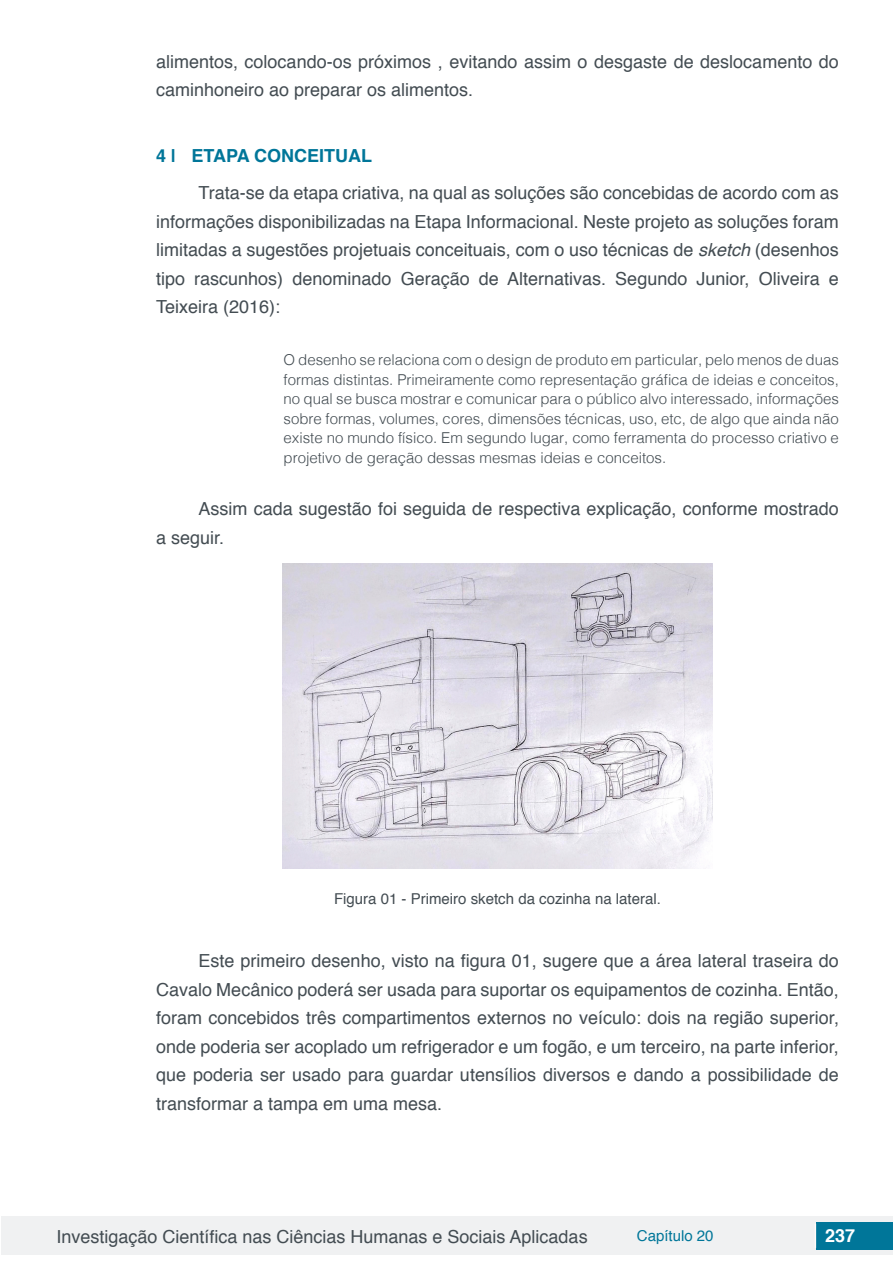
<style>
.page{position:relative;width:893px;height:1263px;background:#fff}
.page>*{position:absolute;margin:0;border:0;box-sizing:border-box;transform-origin:0 0}
.t1{font:18px/28.5px "Helvetica";color:#434c52}
.t2{font:700 18px "Helvetica";color:#007699}
.t3{font:700 18px "Helvetica";color:#fff}
.t4{font:300 15px/19.5px "Helvetica";color:#434c52;text-align:justify}
.t5{font:15px "Helvetica";color:#434c52}
.t6{font:15px "Helvetica";color:#007699}
.s1{font-style:italic}
</style>
<div class="page">
<div style="left:1px;top:1216px;width:891px;height:38px;background:#f0f1f2"></div>
<div style="left:816px;top:1222px;width:77px;height:27px;background:#007699"></div>
<svg style="left:815px;top:1224px;width:1px;height:24px"></svg>
<img style="left:282px;top:564px;width:430px;height:305px">
<p class="t1" style="left:156px;top:47px;width:684px">alimentos, colocando-os próximos , evitando assim o desgaste de deslocamento do caminhoneiro ao preparar os alimentos.</p>
<p class="t2" style="left:156px;top:141px;width:218px">4 | ETAPA CONCEITUAL</p>
<p class="t1" style="left:156px;top:179px;width:684px;text-align:justify;text-indent:43px">Trata-se da etapa criativa, na qual as soluções são concebidas de acordo com as informações disponibilizadas na Etapa Informacional. Neste projeto as soluções foram limitadas a sugestões projetuais conceituais, com o uso técnicas de <span class="s1">sketch</span> (desenhos tipo rascunhos) denominado Geração de Alternativas. Segundo Junior, Oliveira e Teixeira (2016):</p>
<p class="t4" style="left:284px;top:349px;width:557px">O desenho se relaciona com o design de produto em particular, pelo menos de duas formas distintas. Primeiramente como representação gráfica de ideias e conceitos, no qual se busca mostrar e comunicar para o público alvo interessado, informações sobre formas, volumes, cores, dimensões técnicas, uso, etc, de algo que ainda não existe no mundo físico. Em segundo lugar, como ferramenta do processo criativo e projetivo de geração dessas mesmas ideias e conceitos.</p>
<p class="t1" style="left:156px;top:495px;width:684px;text-indent:43px">Assim cada sugestão foi seguida de respectiva explicação, conforme mostrado a seguir.</p>
<p class="t5" style="left:334px;top:887px;width:328px">Figura 01 - Primeiro sketch da cozinha na lateral.</p>
<p class="t1" style="left:156px;top:947px;width:684px;text-align:justify;text-indent:43px">Este primeiro desenho, visto na figura 01, sugere que a área lateral traseira do Cavalo Mecânico poderá ser usada para suportar os equipamentos de cozinha. Então, foram concebidos três compartimentos externos no veículo: dois na região superior, onde poderia ser acoplado um refrigerador e um fogão, e um terceiro, na parte inferior, que poderia ser usado para guardar utensílios diversos e dando a possibilidade de transformar a tampa em uma mesa.</p>
<p class="t1" style="left:56px;top:1223px;width:533px">Investigação Científica nas Ciências Humanas e Sociais Aplicadas</p>
<p class="t6" style="left:637px;top:1224px;width:78px">Capítulo 20</p>
<p class="t3" style="left:825px;top:1221px;width:32px">237</p>
</div>
